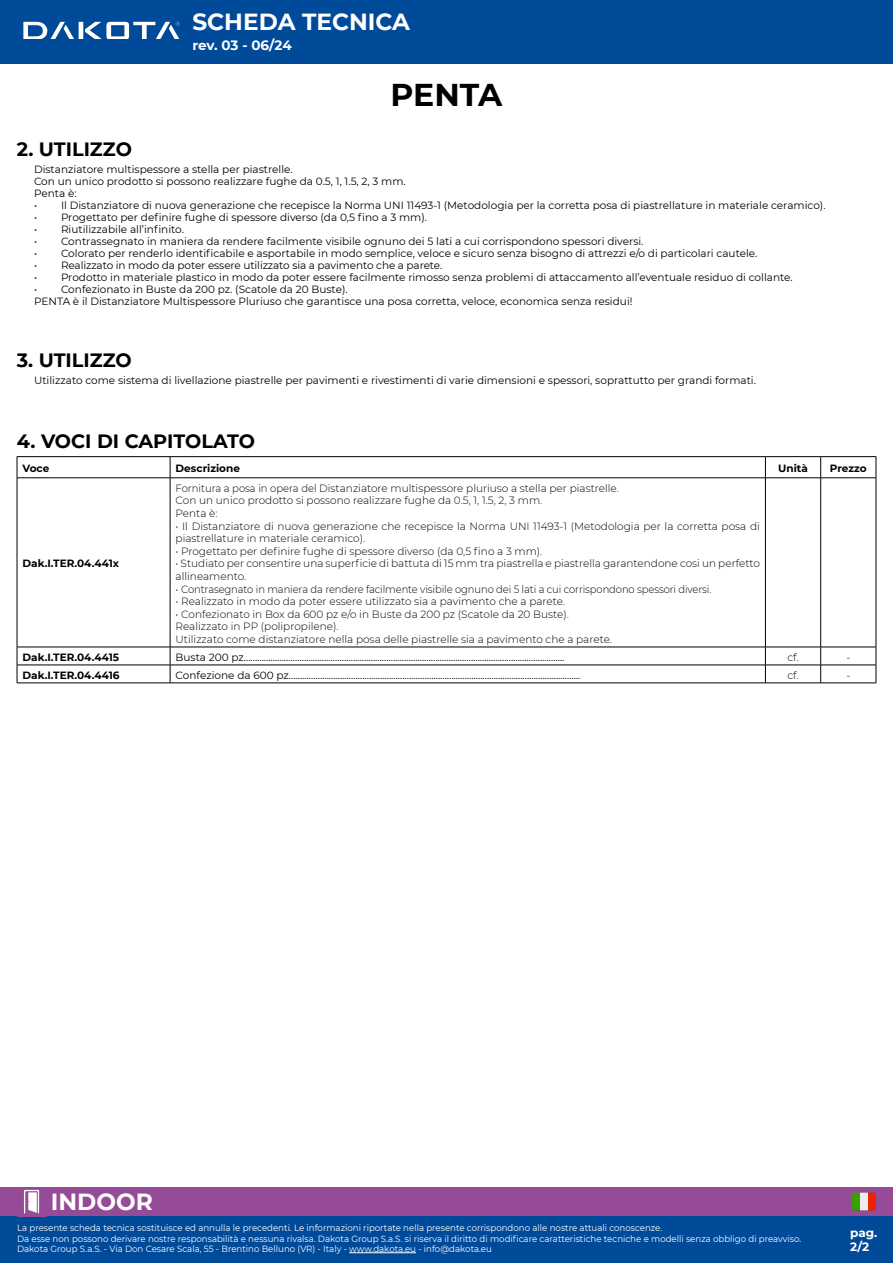
<style>
.page{position:relative;width:893px;height:1263px;background:#fff}
.page>*{position:absolute;margin:0;border:0;box-sizing:border-box;transform-origin:0 0}
.t1{font:700 31.5px "Montserrat";letter-spacing:-.005em;color:#000}
.t2{font:700 23.25px "Montserrat";color:#fff}
.t3{font:700 19.2px "Montserrat";color:#000}
.t4{font:700 13.5px "Montserrat";letter-spacing:-.01em;color:#fff}
.t5{font:700 12px/14.4px "Montserrat";color:#fff}
.t6{font:10.5px/12px "Montserrat";color:#000}
.t7{font:300 10.5px/12.6px "Montserrat";color:#000}
.t8{font:300 10.5px/12.6px "Montserrat";color:#000;scale:.95 1}
.t9{font:700 10.5px "Montserrat";color:#000}
.t10{font:9px/10.5px "Montserrat";color:#fff;scale:.96 1}
</style>
<div class="page">
<div style="left:0;top:0;width:893px;height:64px;background:#004a9a"></div>
<div style="left:0;top:1216px;width:893px;height:47px;background:#004a9a"></div>
<div style="left:0;top:1187px;width:893px;height:29px;background:#954b97"></div>
<svg style="left:24px;top:1190px;width:15px;height:23px"></svg>
<svg style="left:852px;top:1193px;width:24px;height:17px"></svg>
<hr style="left:349px;top:1252px;width:67px;height:1px;background:#fff">
<hr style="left:79px;top:22px;width:4px;height:17px;background:#fff">
<svg style="left:23px;top:22px;width:51px;height:17px"></svg>
<svg style="left:85px;top:22px;width:95px;height:17px"></svg>
<hr style="left:17px;top:456px;width:153px;height:1px;background:#000">
<svg style="left:17px;top:457px;width:1px;height:20px"></svg>
<hr style="left:170px;top:456px;width:595px;height:1px;background:#000">
<svg style="left:170px;top:457px;width:1px;height:20px"></svg>
<hr style="left:765px;top:456px;width:56px;height:1px;background:#000">
<svg style="left:765px;top:457px;width:1px;height:20px"></svg>
<hr style="left:821px;top:456px;width:55px;height:1px;background:#000">
<svg style="left:820px;top:457px;width:1px;height:20px"></svg>
<svg style="left:876px;top:457px;width:1px;height:21px"></svg>
<hr style="left:17px;top:477px;width:153px;height:1px;background:#000">
<hr style="left:17px;top:478px;width:1px;height:169px;background:#000">
<hr style="left:170px;top:477px;width:595px;height:1px;background:#000">
<hr style="left:170px;top:478px;width:1px;height:169px;background:#000">
<hr style="left:765px;top:477px;width:56px;height:1px;background:#000">
<hr style="left:765px;top:478px;width:1px;height:169px;background:#000">
<hr style="left:821px;top:477px;width:55px;height:1px;background:#000">
<hr style="left:820px;top:478px;width:1px;height:169px;background:#000">
<hr style="left:876px;top:478px;width:1px;height:169px;background:#000">
<hr style="left:17px;top:647px;width:153px;height:1px;background:#000">
<hr style="left:170px;top:647px;width:595px;height:1px;background:#000">
<hr style="left:765px;top:647px;width:56px;height:1px;background:#000">
<hr style="left:821px;top:647px;width:55px;height:1px;background:#000">
<hr style="left:17px;top:665px;width:153px;height:1px;background:#000">
<svg style="left:17px;top:647px;width:1px;height:36px"></svg>
<hr style="left:170px;top:665px;width:595px;height:1px;background:#000">
<svg style="left:170px;top:647px;width:1px;height:36px"></svg>
<hr style="left:765px;top:665px;width:56px;height:1px;background:#000">
<svg style="left:765px;top:647px;width:1px;height:36px"></svg>
<hr style="left:821px;top:665px;width:55px;height:1px;background:#000">
<svg style="left:820px;top:647px;width:1px;height:36px"></svg>
<svg style="left:876px;top:647px;width:1px;height:36px"></svg>
<hr style="left:17px;top:683px;width:153px;height:1px;background:#000">
<hr style="left:170px;top:683px;width:595px;height:1px;background:#000">
<hr style="left:765px;top:683px;width:56px;height:1px;background:#000">
<hr style="left:821px;top:683px;width:55px;height:1px;background:#000">
<h2 class="t2" style="left:192px;top:5px;width:219px">SCHEDA TECNICA</h2>
<h3 class="t3" style="left:17px;top:135px;width:117px">2. UTILIZZO</h3>
<p class="t4" style="left:192px;top:35px;width:101px">rev. 03 - 06/24</p>
<h1 class="t1" style="left:391px;top:72px;width:113px">PENTA</h1>
<p class="t6" style="left:34px;top:163px;width:373px">Distanziatore multispessore a stella per piastrelle.<br>Con un unico prodotto si possono realizzare fughe da 0.5, 1, 1.5, 2, 3 mm.<br>Penta è:</p>
<p class="t6" style="left:34px;top:199px;width:793px">• Il Distanziatore di nuova generazione che recepisce la Norma UNI 11493-1 (Metodologia per la corretta posa di piastrellature in materiale ceramico).</p>
<p class="t6" style="left:34px;top:211px;width:395px">• Progettato per definire fughe di spessore diverso (da 0,5 fino a 3 mm).</p>
<p class="t6" style="left:34px;top:223px;width:151px">• Riutilizzabile all’infinito.</p>
<p class="t6" style="left:34px;top:235px;width:611px">• Contrassegnato in maniera da rendere facilmente visibile ognuno dei 5 lati a cui corrispondono spessori diversi.</p>
<p class="t6" style="left:34px;top:247px;width:725px">• Colorato per renderlo identificabile e asportabile in modo semplice, veloce e sicuro senza bisogno di attrezzi e/o di particolari cautele.</p>
<p class="t6" style="left:34px;top:259px;width:410px">• Realizzato in modo da poter essere utilizzato sia a pavimento che a parete.</p>
<p class="t6" style="left:34px;top:271px;width:760px">• Prodotto in materiale plastico in modo da poter essere facilmente rimosso senza problemi di attaccamento all’eventuale residuo di collante.</p>
<p class="t6" style="left:34px;top:283px;width:600px">• Confezionato in Buste da 200 pz. (Scatole da 20 Buste).<br>PENTA è il Distanziatore Multispessore Pluriuso che garantisce una posa corretta, veloce, economica senza residui!</p>
<h3 class="t3" style="left:17px;top:346px;width:116px">3. UTILIZZO</h3>
<p class="t6" style="left:34px;top:374px;width:723px">Utilizzato come sistema di livellazione piastrelle per pavimenti e rivestimenti di varie dimensioni e spessori, soprattutto per grandi formati.</p>
<h3 class="t3" style="left:17px;top:427px;width:240px">4. VOCI DI CAPITOLATO</h3>
<p class="t9" style="left:23px;top:461px;width:28px">Voce</p>
<p class="t9" style="left:176px;top:461px;width:66px">Descrizione</p>
<p class="t9" style="left:778px;top:461px;width:31px">Unità</p>
<p class="t9" style="left:830px;top:461px;width:38px">Prezzo</p>
<p class="t9" style="left:23px;top:556px;width:98px">Dak.I.TER.04.441x</p>
<p class="t8" style="left:176px;top:481px;width:468px">Fornitura a posa in opera del Distanziatore multispessore pluriuso a stella per piastrelle.<br>Con un unico prodotto si possono realizzare fughe da 0.5, 1, 1.5, 2, 3 mm.<br>Penta è:</p>
<p class="t7" style="left:176px;top:519px;width:586px">• Il Distanziatore di nuova generazione che recepisce la Norma UNI 11493-1 (Metodologia per la corretta posa di piastrellature in materiale ceramico).</p>
<p class="t7" style="left:176px;top:544px;width:368px">• Progettato per definire fughe di spessore diverso (da 0,5 fino a 3 mm).</p>
<p class="t7" style="left:176px;top:557px;width:586px">• Studiato per consentire una superficie di battuta di 15 mm tra piastrella e piastrella garantendone cosi un perfetto allineamento.</p>
<p class="t7" style="left:176px;top:582px;width:537px">• Contrasegnato in maniera da rendere facilmente visibile ognuno dei 5 lati a cui corrispondono spessori diversi.</p>
<p class="t7" style="left:176px;top:595px;width:391px">• Realizzato in modo da poter essere utilizzato sia a pavimento che a parete.</p>
<p class="t7" style="left:176px;top:607px;width:438px">• Confezionato in Box da 600 pz e/o in Buste da 200 pz (Scatole da 20 Buste).<br>Realizzato in PP (polipropilene).<br>Utilizzato come distanziatore nella posa delle piastrelle sia a pavimento che a parete.</p>
<p class="t9" style="left:23px;top:650px;width:98px">Dak.I.TER.04.4415</p>
<p class="t6" style="left:176px;top:651px;width:390px">Busta 200 pz................................................................................................................................................</p>
<p class="t7" style="left:787px;top:651px;width:13px">cf.</p>
<p class="t7" style="left:846px;top:651px;width:6px">-</p>
<p class="t9" style="left:23px;top:668px;width:98px">Dak.I.TER.04.4416</p>
<p class="t6" style="left:176px;top:669px;width:406px">Confezione da 600 pz...................................................................................................................................</p>
<p class="t7" style="left:787px;top:669px;width:13px">cf.</p>
<p class="t7" style="left:846px;top:669px;width:6px">-</p>
<h2 class="t2" style="left:51px;top:1184px;width:103px">INDOOR</h2>
<p class="t10" style="left:17px;top:1222px;width:818px">La presente scheda tecnica sostituisce ed annulla le precedenti. Le informazioni riportate nella presente corrispondono alle nostre attuali conoscenze.<br>Da esse non possono derivare nostre responsabilità e nessuna rivalsa. Dakota Group S.a.S. si riserva il diritto di modificare caratteristiche tecniche e modelli senza obbligo di preavviso.<br>Dakota Group S.a.S. - Via Don Cesare Scala, 55 - Brentino Belluno (VR) - Italy - www.dakota.eu - info@dakota.eu</p>
<p class="t5" style="left:850px;top:1225px;width:29px">pag.<br>2/2</p>
</div>
